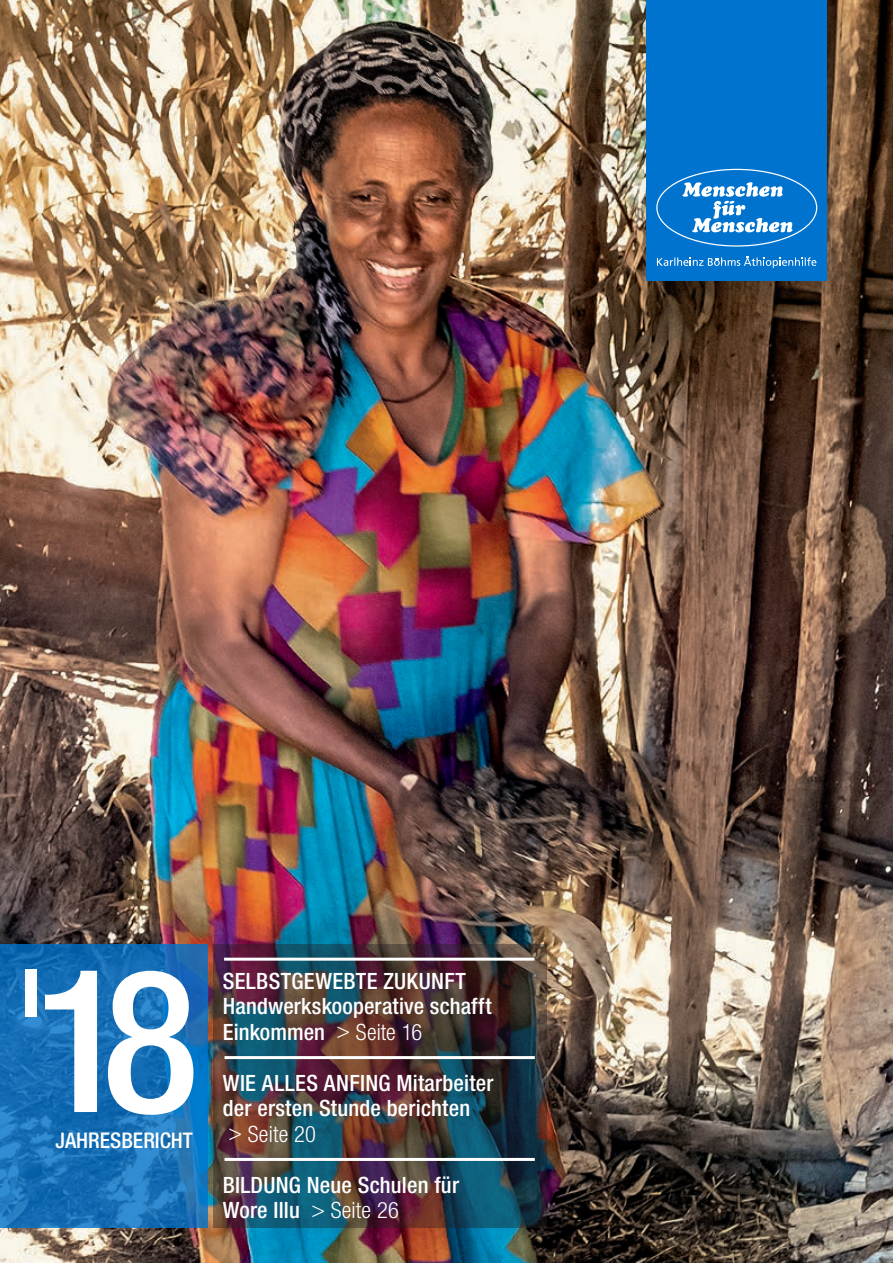
<style>
.page{position:relative;width:893px;height:1263px;background:#fff}
.page>*{position:absolute;margin:0;border:0;box-sizing:border-box;transform-origin:0 0}
.Headline_70{font:500 condensed 199.5px "Helvetica Neue LT Std";color:#fff}
.Titel_Teaser_Zeil{font:500 condensed 22.5px/25.5px "Helvetica Neue LT Std";letter-spacing:.01em;color:#fff}
.Titel_Teaser_Zeil-2{font:300 condensed 22.5px "Helvetica Neue LT Std";letter-spacing:.01em;color:#fff}
.Head_N_GLV{font:500 condensed 21.6px "Helvetica Neue LT Std";color:#fff}
.s1{font-weight:300}
</style>
<div class="page">
<img style="left:0;top:0;width:893px;height:1263px">
<img style="left:213px;top:945px;width:333px;height:283px">
<svg style="left:0;top:945px;width:207px;height:283px;background:#1770b7"></svg>
<div style="left:639px;top:0;width:217px;height:310px;background:#231f20;opacity:.23"></div>
<div style="left:647px;top:0;width:180px;height:280px;background:#0073ce"></div>
<svg style="left:682px;top:182px;width:111px;height:51px"></svg>
<svg style="left:657px;top:256px;width:159px;height:12px"></svg>
<hr style="left:224px;top:958px;width:310px;height:3px;background:#fff">
<hr style="left:225px;top:1056px;width:310px;height:3px;background:#fff">
<hr style="left:225px;top:1158px;width:310px;height:3px;background:#fff">
<p class="Headline_70" style="left:7px;top:922px;width:193px"><span class="s1">'</span>18</p>
<p class="Head_N_GLV" style="left:55px;top:1127px;width:139px">JAHRESBERICHT</p>
<p class="Titel_Teaser_Zeil" style="left:223px;top:968px;width:245px">SELBSTGEWEBTE ZUKUNFT</p>
<p class="Titel_Teaser_Zeil" style="left:223px;top:993px;width:270px">Handwerkskooperative schafft<br>Einkommen <span class="s1">&gt; Seite 16</span></p>
<p class="Titel_Teaser_Zeil" style="left:223px;top:1070px;width:272px">WIE ALLES ANFING Mitarbeiter</p>
<p class="Titel_Teaser_Zeil" style="left:223px;top:1095px;width:249px">der ersten Stunde berichten</p>
<p class="Titel_Teaser_Zeil-2" style="left:228px;top:1121px;width:89px">&gt; Seite 20</p>
<p class="Titel_Teaser_Zeil" style="left:223px;top:1172px;width:238px">BILDUNG Neue Schulen für<br>Wore Illu <span class="s1">&gt; Seite 26</span></p>
</div>
